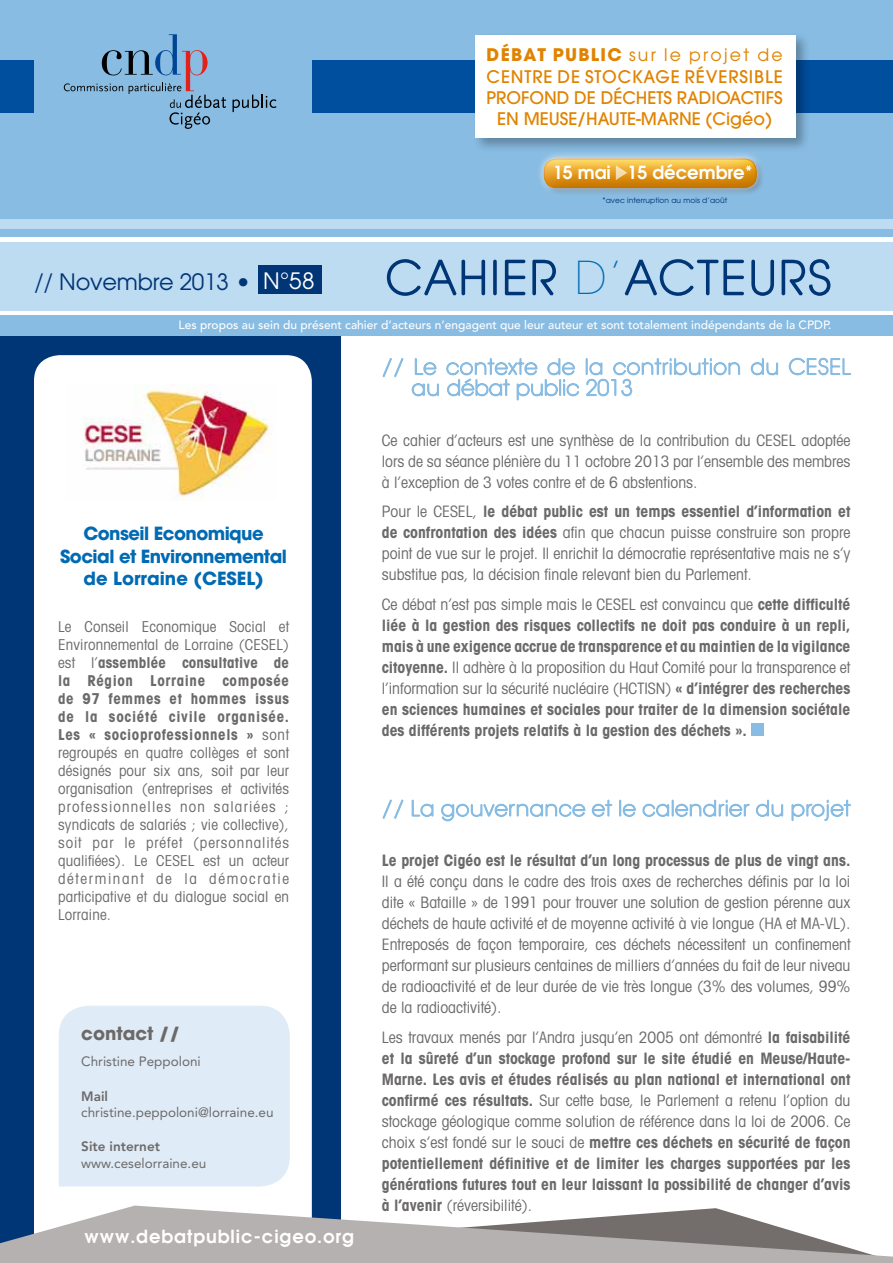
<style>
.page{position:relative;width:893px;height:1263px;background:#fff}
.page>*{position:absolute;margin:0;border:0;box-sizing:border-box;transform-origin:0 0}
.t1{font:22.5px "Avant Garde";letter-spacing:-.01em;color:#003576}
.t2{font:700 18px/22.5px "Avant Garde";letter-spacing:-.03em;color:#006ab3;text-align:center}
.t3{font:600 18px "Avant Garde";letter-spacing:.05em;color:#fff}
.t4{font:600 18px "Avant Garde";color:#fff}
.t5{font:700 18px "Avant Garde";color:#6c6969}
.t6{font:500 17.25px/21.3px "Avant Garde";color:#e08300;text-align:center}
.t7{font:700 condensed 15.75px/21px "Avant Garde";color:#6c6969;text-align:justify}
.t8{font:condensed 15.75px/21px "Avant Garde";color:#6c6969;text-align:justify}
.t9{font:condensed 15px/18px "Avant Garde";letter-spacing:.01em;color:#6c6969;text-align:justify}
.t10{font:13.5px "Avenir";color:#6c6969}
.t11{font:800 13.5px "Avenir";color:#6c6969}
.t12{font:500 12px "Avenir";color:#fff}
.t13{font:7.5px "Avant Garde";letter-spacing:.01em;color:#003576}
.s1{font-weight:700}
.s2{font-weight:400}
.s3{color:#fff}
</style>
<div class="page">
<div style="left:0;top:315px;width:893px;height:948px;background:#003576"></div>
<div style="left:342px;top:267px;width:551px;height:994px;background:#fff"></div>
<div style="left:0;top:0;width:893px;height:219px;background:#88bce2"></div>
<div style="left:0;top:315px;width:893px;height:20px;background:#88bce2"></div>
<div style="left:0;top:235px;width:893px;height:76px;background:#bddbf1"></div>
<hr style="left:0;top:237px;width:893px;height:4px;background:#fff">
<div style="left:0;top:226px;width:893px;height:11px;background:#88bce2"></div>
<div style="left:0;top:219px;width:893px;height:10px;background:#bddbf1"></div>
<div style="left:34px;top:355px;width:278px;height:908px;background:#fff;border-radius:26px"></div>
<div style="left:312px;top:60px;width:581px;height:53px;background:#004e9e"></div>
<div style="left:0;top:60px;width:34px;height:53px;background:#004e9e"></div>
<svg style="left:386px;top:259px;width:100px;height:37px"></svg>
<div style="left:493px;top:260px;width:4px;height:35px;border:2px solid #003576"></div>
<svg style="left:504px;top:259px;width:52px;height:37px"></svg>
<svg style="left:624px;top:259px;width:207px;height:37px"></svg>
<div style="left:258px;top:265px;width:63px;height:29px;background:#003576"></div>
<svg style="left:233px;top:95px;width:44px;height:17px"></svg>
<svg style="left:64px;top:34px;width:162px;height:95px"></svg>
<svg style="left:0;top:1205px;width:893px;height:58px;fill:#b5b1b0"></svg>
<div style="left:473px;top:32px;width:338px;height:121px;background:#000;opacity:.3"></div>
<div style="left:476px;top:35px;width:320px;height:103px;background:#fff"></div>
<div style="left:536px;top:150px;width:228px;height:46px;background:#fff;opacity:.75"></div>
<div style="left:542px;top:156px;width:216px;height:33px;background:#848687;opacity:.33"></div>
<svg style="left:616px;top:165px;width:11px;height:15px"></svg>
<svg style="left:382px;top:358px;width:22px;height:20px"></svg>
<svg style="left:750px;top:358px;width:29px;height:18px"></svg>
<svg style="left:788px;top:357px;width:63px;height:19px"></svg>
<svg style="left:411px;top:358px;width:330px;height:43px"></svg>
<div style="left:751px;top:723px;width:13px;height:13px;background:#88bce2"></div>
<svg style="left:382px;top:799px;width:22px;height:20px"></svg>
<svg style="left:411px;top:799px;width:23px;height:18px"></svg>
<svg style="left:441px;top:799px;width:172px;height:23px"></svg>
<svg style="left:619px;top:799px;width:165px;height:18px"></svg>
<svg style="left:791px;top:799px;width:60px;height:22px"></svg>
<img style="left:83px;top:385px;width:190px;height:115px">
<div style="left:59px;top:1006px;width:231px;height:180px;background:#dfebf6"></div>
<p class="t6" style="left:487px;top:44px;width:298px"><span class="s1">débat public</span> <span class="s2">sur le projet de<br></span>CENTRE DE STOCKAGE RÉVERSIBLE<br>PROFOND DE DÉCHETS RADIOACTIFS<br>EN MEUSE/HAUTE-MARNE (CIGÉO)</p>
<p class="t4" style="left:553px;top:161px;width:201px">15 mai 15 décembre*</p>
<h1 class="t1" style="left:34px;top:268px;width:282px">// Novembre 2013 • <span class="s3">N°58</span></h1>
<p class="t13" style="left:602px;top:195px;width:127px">*avec interruption au mois d’août</p>
<p class="t12" style="left:179px;top:318px;width:654px">Les propos au sein du présent cahier d’acteurs n’engagent que leur auteur et sont totalement indépendants de la CPDP.</p>
<p class="t2" style="left:60px;top:522px;width:228px">Conseil Economique<br>Social et Environnemental de Lorraine (CESEL)</p>
<p class="t9" style="left:58px;top:617px;width:232px">Le Conseil Economique Social et Environnemental de Lorraine (CESEL) est l’<span class="s1">assemblée consultative de la Région Lorraine composée de 97 femmes et hommes issus de la société civile organisée.<br>Les « socioprofessionnels »</span> sont regroupés en quatre collèges et sont désignés pour six ans, soit par leur organisation (entreprises et activités professionnelles non salariées ; syndicats de salariés ; vie collective), soit par le préfet (personnalités qualifiées). Le CESEL est un acteur déterminant de la démocratie participative et du dialogue social en Lorraine.</p>
<p class="t5" style="left:81px;top:1022px;width:101px">contact //</p>
<p class="t10" style="left:81px;top:1053px;width:121px">Christine Peppoloni</p>
<p class="t11" style="left:81px;top:1088px;width:28px">Mail</p>
<p class="t10" style="left:81px;top:1105px;width:194px">christine.peppoloni@lorraine.eu</p>
<p class="t11" style="left:81px;top:1138px;width:80px">Site internet</p>
<p class="t10" style="left:81px;top:1155px;width:127px">www.ceselorraine.eu</p>
<p class="t3" style="left:84px;top:1224px;width:271px">www.debatpublic-cigeo.org</p>
<p class="t8" style="left:382px;top:429px;width:470px">Ce cahier d’acteurs est une synthèse de la contribution du CESEL adoptée lors de sa séance plénière du 11 octobre 2013 par l’ensemble des membres à l’exception de 3 votes contre et de 6 abstentions.</p>
<p class="t8" style="left:382px;top:501px;width:470px">Pour le CESEL, <span class="s1">le débat public est un temps essentiel d’information et de confrontation des idées</span> afin que chacun puisse construire son propre point de vue sur le projet. Il enrichit la démocratie représentative mais ne s’y substitue pas, la décision finale relevant bien du Parlement.</p>
<p class="t7" style="left:382px;top:593px;width:470px"><span class="s2">Ce débat n’est pas simple mais le CESEL est convaincu que</span> cette difficulté liée à la gestion des risques collectifs ne doit pas conduire à un repli, mais à une exigence accrue de transparence et au maintien de la vigilance citoyenne. <span class="s2">Il adhère à la proposition du Haut Comité pour la transparence et l’information sur la sécurité nucléaire (HCTISN)</span> « d’intégrer des recherches en sciences humaines et sociales pour traiter de la dimension sociétale des différents projets relatifs à la gestion des déchets ».</p>
<p class="t7" style="left:382px;top:850px;width:470px">Le projet Cigéo est le résultat d’un long processus de plus de vingt ans.</p>
<p class="t8" style="left:382px;top:871px;width:470px">Il a été conçu dans le cadre des trois axes de recherches définis par la loi dite « Bataille » de 1991 pour trouver une solution de gestion pérenne aux déchets de haute activité et de moyenne activité à vie longue (HA et MA-VL).<br>Entreposés de façon temporaire, ces déchets nécessitent un confinement performant sur plusieurs centaines de milliers d’années du fait de leur niveau de radioactivité et de leur durée de vie très longue (3% des volumes, 99% de la radioactivité).</p>
<p class="t7" style="left:382px;top:1026px;width:470px"><span class="s2">Les travaux menés par l’Andra jusqu’en 2005 ont démontré</span> la faisabilité et la sûreté d’un stockage profond sur le site étudié en Meuse/Haute-Marne. Les avis et études réalisés au plan national et international ont confirmé ces résultats. <span class="s2">Sur cette base, le Parlement a retenu l’option du stockage géologique comme solution de référence dans la loi de 2006. Ce choix s’est fondé sur le souci de</span> mettre ces déchets en sécurité de façon potentiellement définitive et de limiter les charges supportées par les générations futures tout en leur laissant la possibilité de changer d’avis à l’avenir <span class="s2">(réversibilité).</span></p>
</div>
